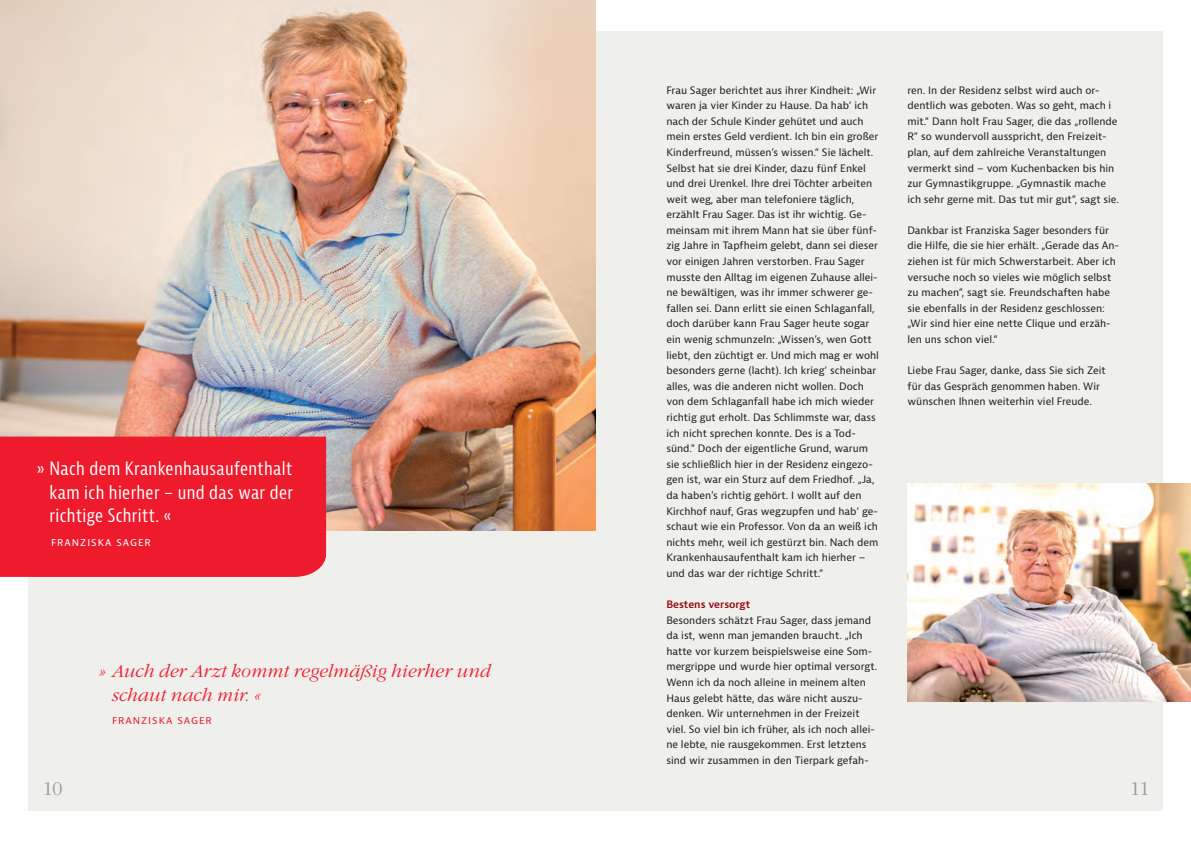
<style>
.page{position:relative;width:1191px;height:842px;background:#fff}
.page>*{position:absolute;margin:0;border:0;box-sizing:border-box;transform-origin:0 0}
.t1{font:300 19px "Garamond Itc T";color:#9d958c}
.t2{font:condensed 18px/23.4px "Bernina Sans";letter-spacing:.02em;color:#fff;text-align:justify}
.t3{font:italic 300 18px/23.4px "Garamond Itc T";color:#ee1b2d}
.t4{font:10px/15.6px "Bernina Sans";color:#231f20}
.t5{font:600 10px "Bernina Sans";letter-spacing:-.005em;color:#940410}
.t6{font:10px "Bernina Sans";letter-spacing:.1em;color:#fff}
.t7{font:10px "Bernina Sans";letter-spacing:.1em;color:#ee1b2d}
</style>
<div class="page">
<div style="left:28px;top:31px;width:1134px;height:780px;background:#efefec"></div>
<img style="left:0;top:0;width:595px;height:530px">
<div style="left:0;top:437px;width:326px;height:140px;background:#ee1b2d"></div>
<img style="left:907px;top:483px;width:284px;height:219px">
<h2 class="t2" style="left:50px;top:458px;width:245px;text-indent:-13px">» Nach dem Krankenhausaufenthalt kam ich hierher – und das war der richtige Schritt. «</h2>
<p class="t6" style="left:51px;top:535px;width:101px">FRANZISKA SAGER</p>
<h2 class="t3" style="left:112px;top:660px;width:380px;text-indent:-13px">» Auch der Arzt kommt regelmäßig hierher und schaut nach mir. «</h2>
<p class="t7" style="left:112px;top:714px;width:101px">FRANZISKA SAGER</p>
<p class="t4" style="left:666px;top:82px;width:214px">Frau Sager berichtet aus ihrer Kindheit: „Wir waren ja vier Kinder zu Hause. Da hab‘ ich nach der Schule Kinder gehütet und auch mein erstes Geld verdient. Ich bin ein großer Kinderfreund, müssen’s wissen.“ Sie lächelt.<br>Selbst hat sie drei Kinder, dazu fünf Enkel und drei Urenkel. Ihre drei Töchter arbeiten weit weg, aber man telefoniere täglich, erzählt Frau Sager. Das ist ihr wichtig. Ge&shy;meinsam mit ihrem Mann hat sie über fünf&shy;zig Jahre in Tapfheim gelebt, dann sei dieser vor einigen Jahren verstorben. Frau Sager musste den Alltag im eigenen Zuhause allei&shy;ne bewältigen, was ihr immer schwerer ge&shy;fallen sei. Dann erlitt sie einen Schlaganfall, doch darüber kann Frau Sager heute sogar ein wenig schmunzeln: „Wissen’s, wen Gott liebt, den züchtigt er. Und mich mag er wohl besonders gerne (lacht). Ich krieg‘ scheinbar alles, was die anderen nicht wollen. Doch von dem Schlaganfall habe ich mich wieder richtig gut erholt. Das Schlimmste war, dass ich nicht sprechen konnte. Des is a Tod&shy;sünd.“ Doch der eigentliche Grund, warum sie schließlich hier in der Residenz eingezo&shy;gen ist, war ein Sturz auf dem Friedhof. „Ja, da haben’s richtig gehört. I wollt auf den Kirchhof nauf, Gras wegzupfen und hab‘ ge&shy;schaut wie ein Professor. Von da an weiß ich nichts mehr, weil ich gestürzt bin. Nach dem Krankenhausaufenthalt kam ich hierher – und das war der richtige Schritt.“</p>
<p class="t5" style="left:666px;top:598px;width:85px">Bestens versorgt</p>
<p class="t4" style="left:666px;top:612px;width:212px">Besonders schätzt Frau Sager, dass jemand da ist, wenn man jemanden braucht. „Ich hatte vor kurzem beispielsweise eine Som&shy;mergrippe und wurde hier optimal versorgt.<br>Wenn ich da noch alleine in meinem alten Haus gelebt hätte, das wäre nicht auszu&shy;denken. Wir unternehmen in der Freizeit viel. So viel bin ich früher, als ich noch allei&shy;ne lebte, nie rausgekommen. Erst letztens sind wir zusammen in den Tierpark gefah-</p>
<p class="t4" style="left:907px;top:82px;width:213px">ren. In der Residenz selbst wird auch or&shy;dentlich was geboten. Was so geht, mach i mit.“ Dann holt Frau Sager, die das „rollende R“ so wundervoll ausspricht, den Freizeit&shy;plan, auf dem zahlreiche Veranstaltungen vermerkt sind – vom Kuchenbacken bis hin zur Gymnastikgruppe. „Gymnastik mache ich sehr gerne mit. Das tut mir gut“, sagt sie.</p>
<p class="t4" style="left:907px;top:223px;width:213px">Dankbar ist Franziska Sager besonders für die Hilfe, die sie hier erhält. „Gerade das An&shy;ziehen ist für mich Schwerstarbeit. Aber ich versuche noch so vieles wie möglich selbst zu machen“, sagt sie. Freundschaften habe sie ebenfalls in der Residenz geschlossen: „Wir sind hier eine nette Clique und erzäh&shy;len uns schon viel.“</p>
<p class="t4" style="left:907px;top:363px;width:200px">Liebe Frau Sager, danke, dass Sie sich Zeit für das Gespräch genommen haben. Wir wünschen Ihnen weiterhin viel Freude.</p>
<h1 class="t1" style="left:43px;top:778px;width:22px">10</h1>
<h1 class="t1" style="left:1129px;top:778px;width:21px">11</h1>
</div>
